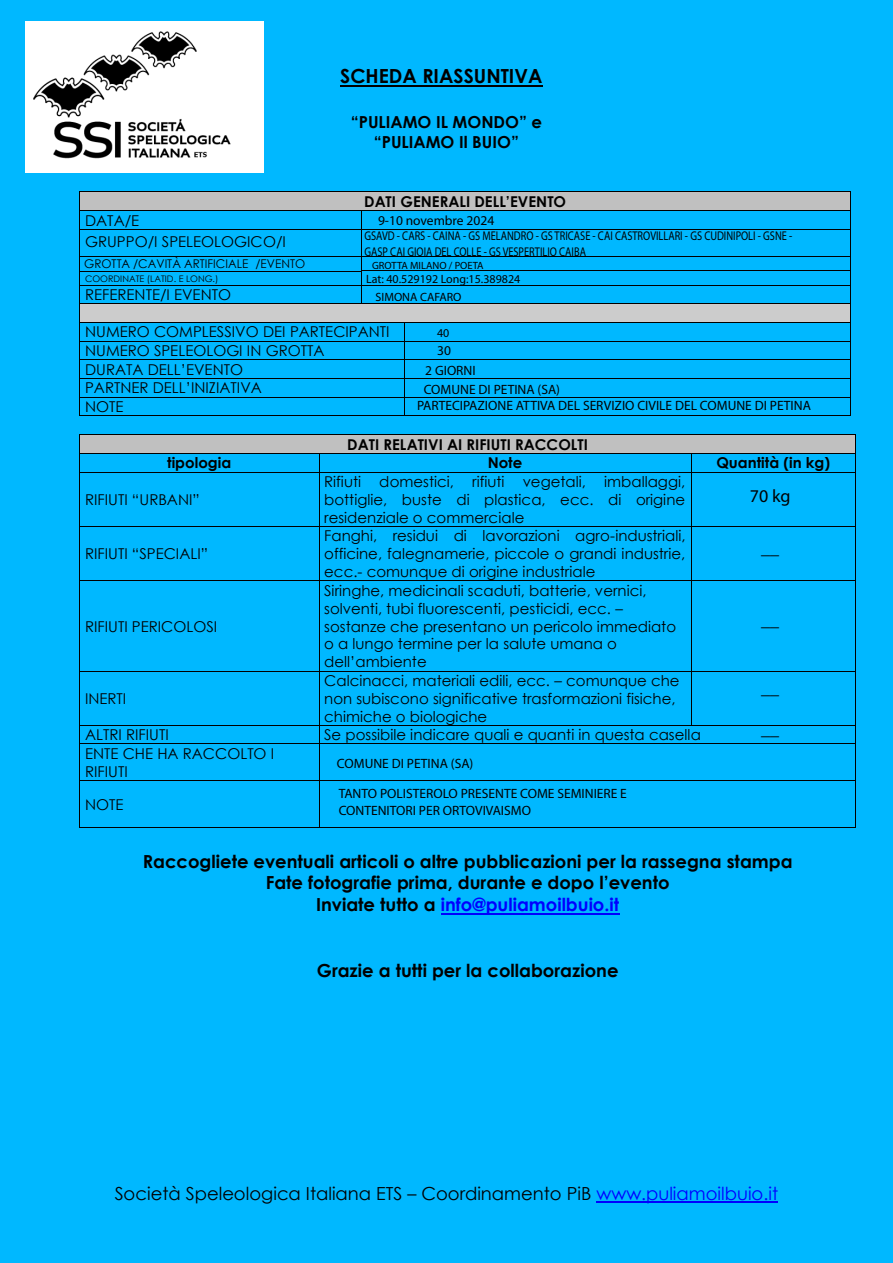
<style>
.page{position:relative;width:893px;height:1263px;background:#00b8ff}
.page>*{position:absolute;margin:0;border:0;box-sizing:border-box;transform-origin:0 0}
.t1{font:700 19.5px "Century Gothic";color:#000}
.t2{font:700 18px/21.8px "Century Gothic";color:#000;text-align:center}
.t3{font:18px "Century Gothic";color:#000}
.t4{font:18px "Myriad Pro";color:#000}
.t5{font:700 16.5px/20px "Century Gothic";color:#000;text-align:center}
.t6{font:15px/17.9px "Century Gothic";color:#000}
.t7{font:700 15px "Century Gothic";color:#000}
.t8{font:13.5px/19.6px "Myriad Pro";color:#000}
.t9{font:12.75px/15.3px "Myriad Pro";color:#000;scale:.81 1}
.t10{font:12px "Myriad Pro";color:#000}
.t11{font:12px "Century Gothic";color:#000}
.t12{font:10.5px "Myriad Pro";color:#000}
.t13{font:9px "Century Gothic";color:#000}
.s1{color:#00f}
</style>
<div class="page">
<hr style="left:596px;top:1201px;width:182px;height:1px;background:#00f">
<img style="left:25px;top:21px;width:239px;height:151px">
<hr style="left:340px;top:85px;width:203px;height:2px;background:#000">
<div style="left:85px;top:192px;width:760px;height:18px;background:#c0c0c0"></div>
<hr style="left:80px;top:191px;width:770px;height:1px;background:#000">
<hr style="left:80px;top:210px;width:281px;height:1px;background:#000">
<hr style="left:362px;top:210px;width:488px;height:1px;background:#000">
<hr style="left:80px;top:229px;width:281px;height:1px;background:#000">
<hr style="left:362px;top:229px;width:488px;height:1px;background:#000">
<hr style="left:80px;top:257px;width:281px;height:1px;background:#000">
<hr style="left:362px;top:257px;width:488px;height:1px;background:#000">
<hr style="left:80px;top:271px;width:281px;height:1px;background:#000">
<hr style="left:80px;top:285px;width:281px;height:1px;background:#000">
<hr style="left:362px;top:285px;width:488px;height:1px;background:#000">
<div style="left:85px;top:304px;width:760px;height:18px;background:#ccc"></div>
<hr style="left:80px;top:304px;width:281px;height:1px;background:#000">
<svg style="left:361px;top:210px;width:1px;height:94px"></svg>
<hr style="left:362px;top:304px;width:488px;height:1px;background:#000">
<hr style="left:80px;top:322px;width:324px;height:1px;background:#000">
<hr style="left:404px;top:322px;width:446px;height:1px;background:#000">
<hr style="left:80px;top:341px;width:324px;height:1px;background:#000">
<hr style="left:404px;top:341px;width:446px;height:1px;background:#000">
<hr style="left:80px;top:359px;width:324px;height:1px;background:#000">
<hr style="left:404px;top:359px;width:446px;height:1px;background:#000">
<hr style="left:80px;top:378px;width:324px;height:1px;background:#000">
<hr style="left:404px;top:378px;width:446px;height:1px;background:#000">
<hr style="left:80px;top:397px;width:324px;height:1px;background:#000">
<hr style="left:404px;top:397px;width:446px;height:1px;background:#000">
<svg style="left:79px;top:191px;width:1px;height:225px"></svg>
<hr style="left:80px;top:415px;width:324px;height:1px;background:#000">
<svg style="left:404px;top:323px;width:1px;height:92px"></svg>
<hr style="left:404px;top:415px;width:446px;height:1px;background:#000">
<svg style="left:850px;top:191px;width:1px;height:225px"></svg>
<div style="left:85px;top:435px;width:766px;height:18px;background:#c0c0c0"></div>
<hr style="left:80px;top:434px;width:776px;height:1px;background:#000">
<hr style="left:80px;top:453px;width:239px;height:1px;background:#000">
<hr style="left:319px;top:453px;width:372px;height:1px;background:#000">
<hr style="left:691px;top:453px;width:164px;height:1px;background:#000">
<svg style="left:79px;top:434px;width:1px;height:38px"></svg>
<hr style="left:80px;top:472px;width:239px;height:1px;background:#000">
<svg style="left:319px;top:454px;width:1px;height:18px"></svg>
<hr style="left:319px;top:472px;width:372px;height:1px;background:#000">
<svg style="left:691px;top:454px;width:1px;height:18px"></svg>
<hr style="left:691px;top:472px;width:164px;height:1px;background:#000">
<hr style="left:79px;top:472px;width:1px;height:54px;background:#000">
<hr style="left:319px;top:472px;width:1px;height:54px;background:#000">
<hr style="left:691px;top:472px;width:1px;height:54px;background:#000">
<hr style="left:856px;top:472px;width:1px;height:54px;background:#000">
<hr style="left:80px;top:526px;width:239px;height:1px;background:#000">
<hr style="left:319px;top:526px;width:372px;height:1px;background:#000">
<hr style="left:691px;top:526px;width:164px;height:1px;background:#000">
<hr style="left:79px;top:527px;width:1px;height:53px;background:#000">
<hr style="left:319px;top:527px;width:1px;height:53px;background:#000">
<hr style="left:691px;top:527px;width:1px;height:53px;background:#000">
<hr style="left:856px;top:527px;width:1px;height:53px;background:#000">
<hr style="left:80px;top:580px;width:239px;height:1px;background:#000">
<hr style="left:319px;top:580px;width:372px;height:1px;background:#000">
<hr style="left:691px;top:580px;width:164px;height:1px;background:#000">
<hr style="left:79px;top:581px;width:1px;height:90px;background:#000">
<hr style="left:319px;top:581px;width:1px;height:90px;background:#000">
<hr style="left:691px;top:581px;width:1px;height:90px;background:#000">
<hr style="left:856px;top:581px;width:1px;height:90px;background:#000">
<hr style="left:80px;top:671px;width:239px;height:1px;background:#000">
<hr style="left:319px;top:671px;width:372px;height:1px;background:#000">
<hr style="left:691px;top:671px;width:164px;height:1px;background:#000">
<hr style="left:79px;top:671px;width:1px;height:54px;background:#000">
<hr style="left:319px;top:671px;width:1px;height:54px;background:#000">
<hr style="left:691px;top:671px;width:1px;height:54px;background:#000">
<hr style="left:856px;top:671px;width:1px;height:54px;background:#000">
<hr style="left:80px;top:725px;width:239px;height:1px;background:#000">
<hr style="left:319px;top:725px;width:372px;height:1px;background:#000">
<hr style="left:691px;top:725px;width:164px;height:1px;background:#000">
<svg style="left:79px;top:725px;width:1px;height:19px"></svg>
<hr style="left:80px;top:744px;width:239px;height:1px;background:#000">
<svg style="left:319px;top:726px;width:1px;height:18px"></svg>
<hr style="left:319px;top:744px;width:537px;height:1px;background:#000">
<hr style="left:79px;top:744px;width:1px;height:36px;background:#000">
<hr style="left:319px;top:744px;width:1px;height:36px;background:#000">
<hr style="left:856px;top:744px;width:1px;height:36px;background:#000">
<hr style="left:80px;top:780px;width:239px;height:1px;background:#000">
<hr style="left:319px;top:780px;width:537px;height:1px;background:#000">
<hr style="left:79px;top:781px;width:1px;height:46px;background:#000">
<hr style="left:80px;top:827px;width:239px;height:1px;background:#000">
<hr style="left:319px;top:781px;width:1px;height:46px;background:#000">
<hr style="left:319px;top:827px;width:537px;height:1px;background:#000">
<hr style="left:856px;top:781px;width:1px;height:46px;background:#000">
<hr style="left:441px;top:913px;width:178px;height:1px;background:#00f">
<hr style="left:362px;top:270px;width:488px;height:1px;background:#000">
<h1 class="t1" style="left:340px;top:61px;width:204px">SCHEDA RIASSUNTIVA</h1>
<p class="t5" style="left:351px;top:111px;width:193px">“PULIAMO IL MONDO” e “PULIAMO Il BUIO”</p>
<p class="t7" style="left:364px;top:190px;width:203px">DATI GENERALI DELL’EVENTO</p>
<p class="t6" style="left:85px;top:209px;width:202px;line-height:21.6px">DATA/E<br>GRUPPO/I SPELEOLOGICO/I</p>
<p class="t11" style="left:84px;top:255px;width:222px">GROTTA /CAVITÀ ARTIFICIALE /EVENTO</p>
<p class="t13" style="left:85px;top:272px;width:135px">COORDINATE (LATID. E LONG.)</p>
<p class="t6" style="left:85px;top:286px;width:148px">REFERENTE/I EVENTO</p>
<p class="t6" style="left:85px;top:322px;width:306px;line-height:18.6px">NUMERO COMPLESSIVO DEI PARTECIPANTI<br>NUMERO SPELEOLOGI IN GROTTA<br>DURATA DELL’EVENTO<br>PARTNER DELL’INIZIATIVA<br>NOTE</p>
<p class="t7" style="left:347px;top:433px;width:242px">DATI RELATIVI AI RIFIUTI RACCOLTI</p>
<p class="t7" style="left:167px;top:452px;width:65px">tipologia</p>
<p class="t7" style="left:488px;top:452px;width:36px">Note</p>
<p class="t7" style="left:716px;top:452px;width:115px">Quantità (in kg)</p>
<p class="t6" style="left:85px;top:490px;width:116px">RIFIUTI “URBANI”</p>
<p class="t8" style="left:378px;top:210px;width:118px">9-10 novembre 2024</p>
<p class="t9" style="left:364px;top:228px;width:530px">GSAVD - CARS - CAINA - GS MELANDRO - GS TRICASE - CAI CASTROVILLARI - GS CUDINIPOLI - GSNE -<br>GASP CAI GIOIA DEL COLLE - GS VESPERTILIO CAIBA</p>
<p class="t12" style="left:372px;top:259px;width:113px">GROTTA MILANO / POETA</p>
<p class="t10" style="left:376px;top:289px;width:87px">SIMONA CAFARO</p>
<p class="t10" style="left:437px;top:325px;width:14px">40</p>
<p class="t8" style="left:424px;top:340px;width:138px;text-indent:14px">30<br>2 GIORNI<br>COMUNE DI PETINA (SA)</p>
<p class="t10" style="left:366px;top:271px;width:156px">Lat: 40.529192 Long:15.389824</p>
<p class="t8" style="left:417px;top:396px;width:395px">PARTECIPAZIONE ATTIVA DEL SERVIZIO CIVILE DEL COMUNE DI PETINA</p>
<p class="t6" style="left:324px;top:472px;width:363px;text-align:justify">Rifiuti domestici, rifiuti vegetali, imballaggi, bottiglie, buste di plastica, ecc. di origine residenziale o commerciale</p>
<p class="t4" style="left:750px;top:484px;width:42px">70 kg</p>
<p class="t6" style="left:85px;top:545px;width:124px">RIFIUTI “SPECIALI”</p>
<p class="t6" style="left:85px;top:617px;width:134px">RIFIUTI PERICOLOSI</p>
<p class="t6" style="left:85px;top:689px;width:43px">INERTI</p>
<p class="t6" style="left:324px;top:527px;width:363px;text-align:justify">Fanghi, residui di lavorazioni agro-industriali, officine, falegnamerie, piccole o grandi industrie, ecc.- comunque di origine industriale</p>
<p class="t6" style="left:324px;top:581px;width:354px">Siringhe, medicinali scaduti, batterie, vernici, solventi, tubi fluorescenti, pesticidi, ecc. – sostanze che presentano un pericolo immediato o a lungo termine per la salute umana o dell’ambiente</p>
<p class="t6" style="left:324px;top:671px;width:357px">Calcinacci, materiali edili, ecc. – comunque che non subiscono significative trasformazioni fisiche, chimiche o biologiche</p>
<p class="t6" style="left:85px;top:726px;width:85px">ALTRI RIFIUTI</p>
<p class="t6" style="left:324px;top:726px;width:378px">Se possibile indicare quali e quanti in questa casella</p>
<p class="t6" style="left:85px;top:744px;width:191px">ENTE CHE HA RACCOLTO I<br>RIFIUTI</p>
<p class="t6" style="left:85px;top:795px;width:40px">NOTE</p>
<p class="t8" style="left:337px;top:753px;width:138px">COMUNE DI PETINA (SA)</p>
<p class="t8" style="left:339px;top:785px;width:290px;line-height:16.2px">TANTO POLISTEROLO PRESENTE COME SEMINIERE E<br>CONTENITORI PER ORTOVIVAISMO</p>
<p class="t4" style="left:761px;top:536px;width:19px">__</p>
<p class="t4" style="left:761px;top:609px;width:19px">__</p>
<p class="t4" style="left:761px;top:677px;width:19px">__</p>
<p class="t4" style="left:761px;top:717px;width:19px">__</p>
<p class="t2" style="left:143px;top:849px;width:651px">Raccogliete eventuali articoli o altre pubblicazioni per la rassegna stampa<br>Fate fotografie prima, durante e dopo l’evento<br>Inviate tutto a <span class="s1">info@puliamoilbuio.it</span></p>
<p class="t2" style="left:317px;top:958px;width:303px">Grazie a tutti per la collaborazione</p>
<p class="t3" style="left:115px;top:1180px;width:665px">Società Speleologica Italiana ETS – Coordinamento PiB <span class="s1">www.puliamoilbuio.it</span></p>
</div>
